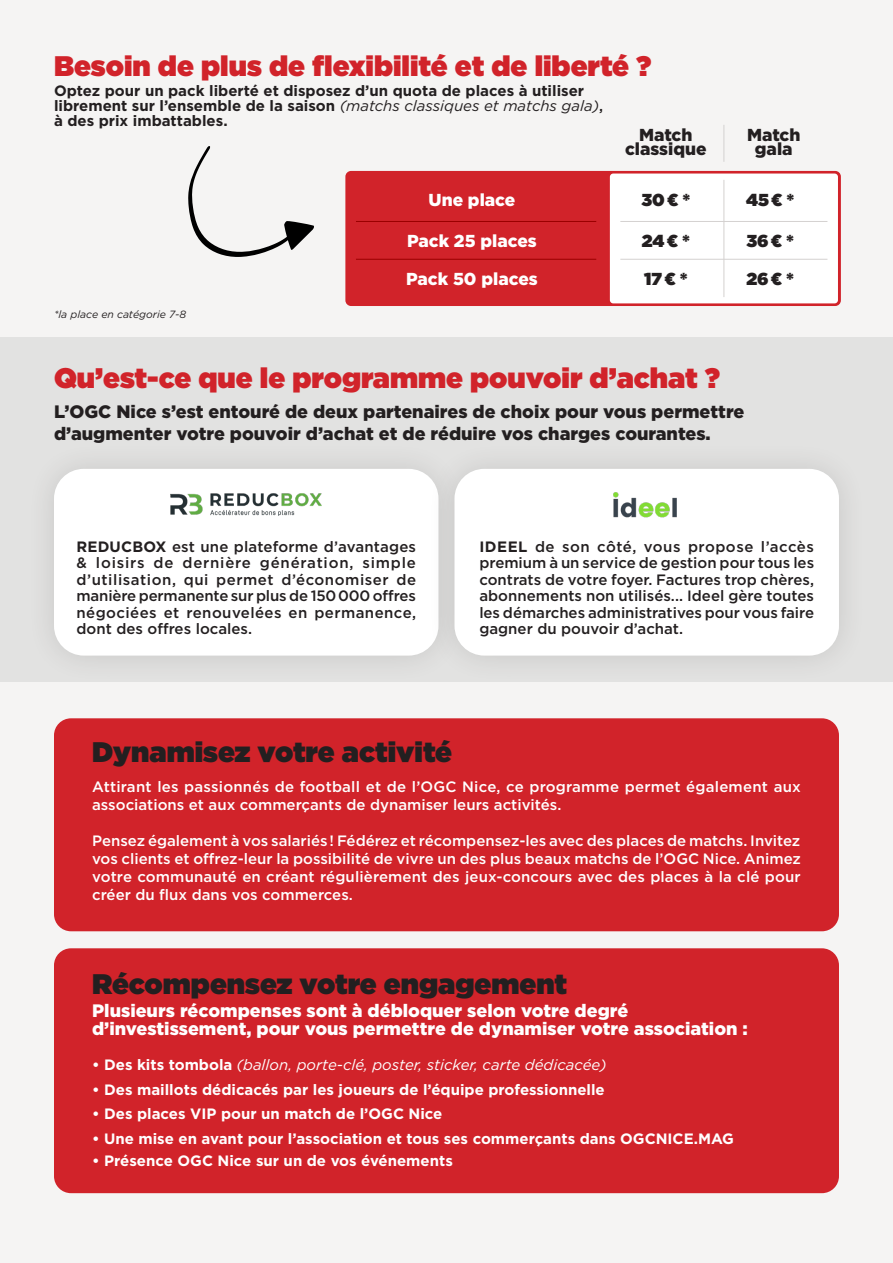
<style>
.page{position:relative;width:893px;height:1263px;background:#fff}
.page>*{position:absolute;margin:0;border:0;box-sizing:border-box;transform-origin:0 0}
.t1{font:900 28.35px "Gotham";color:#d1232a}
.t2{font:900 28.35px "Gotham";color:#231f20}
.t3{font:900 18px/21.6px "Gotham";color:#231f20}
.t4{font:900 18px/18px "Gotham";color:#fff}
.t5{font:900 17.4px/37.8px "Gotham";color:#fff}
.t6{font:900 17.4px/37.8px "Gotham";color:#231f20}
.t7{font:900 17.4px/14.7px "Gotham";color:#231f20;text-align:center}
.t8{font:500 15px/16.5px "Gotham";color:#231f20;text-align:justify}
.t9{font:500 15px/18px "Gotham";color:#fff}
.t10{font:700 15px "Gotham";color:#fff}
.t11{font:700 15px/15px "Gotham";color:#231f20}
.t12{font:italic 15px "Gotham";color:#fff}
.t13{font:italic 10.5px "Gotham";color:#231f20}
.s1{font-weight:400;font-style:italic}
.s2{font-weight:500}
.s3{font-weight:700}
.s4{font-weight:700;font-style:normal}
</style>
<div class="page">
<div style="left:0;top:315px;width:893px;height:649px;background:#e2e2e1"></div>
<div style="left:0;top:0;width:893px;height:337px;background:#f5f4f3"></div>
<div style="left:0;top:682px;width:893px;height:581px;background:#f5f4f3"></div>
<div style="left:54px;top:718px;width:785px;height:213px;background:#d1232a;border-radius:17px"></div>
<div style="left:54px;top:948px;width:785px;height:245px;background:#d1232a;border-radius:17px"></div>
<div style="left:26px;top:441px;width:441px;height:243px;background:#dfdedd"></div>
<div style="left:54px;top:469px;width:384px;height:187px;background:#fff;border-radius:30px"></div>
<img style="left:170px;top:493px;width:152px;height:23px">
<div style="left:426px;top:441px;width:441px;height:243px;background:#231f20;opacity:.14"></div>
<div style="left:454px;top:469px;width:385px;height:187px;background:#fff;border-radius:30px"></div>
<img style="left:613px;top:492px;width:64px;height:26px">
<svg style="left:188px;top:146px;width:126px;height:111px"></svg>
<div style="left:345px;top:171px;width:496px;height:135px;background:#d1232a;border-radius:6px"></div>
<div style="left:610px;top:174px;width:228px;height:129px;background:#fff;border-radius:3px"></div>
<hr style="left:356px;top:221px;width:240px;height:1px;background:#9a0000">
<hr style="left:356px;top:259px;width:240px;height:1px;background:#9a0000">
<hr style="left:620px;top:221px;width:207px;height:1px;background:#d4d1d0">
<hr style="left:724px;top:180px;width:1px;height:117px;background:#d4d1d0">
<hr style="left:724px;top:125px;width:1px;height:37px;background:#d4d1d0">
<hr style="left:620px;top:259px;width:207px;height:1px;background:#d4d1d0">
<h1 class="t1" style="left:54px;top:46px;width:599px">Besoin de plus de flexibilité et de liberté ?</h1>
<p class="t11" style="left:54px;top:83px;width:551px">Optez pour un pack liberté et disposez d’un quota de places à utiliser librement sur l’ensemble de la saison <span class="s1">(matchs classiques et matchs gala)</span><span class="s2">, </span>à des prix imbattables.</p>
<p class="t7" style="left:625px;top:127px;width:83px">Match classique</p>
<p class="t6" style="left:641px;top:181px;width:50px">30 € *</p>
<p class="t6" style="left:642px;top:222px;width:49px">24 € *<br>17 € *</p>
<p class="t5" style="left:429px;top:181px;width:88px">Une place</p>
<p class="t5" style="left:406px;top:222px;width:133px">Pack 25 places<br>Pack 50 places</p>
<p class="t13" style="left:54px;top:307px;width:134px">*la place en catégorie 7-8</p>
<h1 class="t1" style="left:54px;top:358px;width:667px">Qu’est-ce que le programme pouvoir d’achat ?</h1>
<p class="t7" style="left:747px;top:127px;width:55px">Match gala</p>
<p class="t6" style="left:746px;top:181px;width:49px">45 € *</p>
<p class="t6" style="left:746px;top:222px;width:49px">36 € *<br>26 € *</p>
<p class="t3" style="left:54px;top:401px;width:692px">L’OGC Nice s’est entouré de deux partenaires de choix pour vous permettre d’augmenter votre pouvoir d’achat et de réduire vos charges courantes.</p>
<p class="t8" style="left:77px;top:538px;width:341px"><span class="s3">REDUCBOX</span> est une plateforme d’avantages &amp; loisirs de dernière génération, simple d’utilisation, qui permet d’économiser de manière permanente sur plus de 150 000 offres négociées et renouvelées en permanence, dont des offres locales.</p>
<p class="t8" style="left:479px;top:538px;width:336px"><span class="s3">IDEEL</span> de son côté, vous propose l’accès premium à un service de gestion pour tous les contrats de votre foyer. Factures trop chères, abonnements non utilisés... Ideel gère toutes les démarches administratives pour vous faire gagner du pouvoir d’achat.</p>
<h1 class="t2" style="left:92px;top:732px;width:361px">Dynamisez votre activité</h1>
<p class="t9" style="left:92px;top:778px;width:710px">Attirant les passionnés de football et de l’OGC Nice, ce programme permet également aux associations et aux commerçants de dynamiser leurs activités.</p>
<p class="t9" style="left:92px;top:832px;width:710px;text-align:justify">Pensez également à vos salariés ! Fédérez et récompensez-les avec des places de matchs. Invitez vos clients et offrez-leur la possibilité de vivre un des plus beaux matchs de l’OGC Nice. Animez votre communauté en créant régulièrement des jeux-concours avec des places à la clé pour créer du flux dans vos commerces.</p>
<h1 class="t2" style="left:92px;top:964px;width:477px">Récompensez votre engagement</h1>
<p class="t4" style="left:92px;top:1002px;width:657px">Plusieurs récompenses sont à débloquer selon votre degré d’investissement, pour vous permettre de dynamiser votre association :</p>
<p class="t12" style="left:92px;top:1055px;width:516px"><span class="s4">• Des kits tombola</span> (ballon, porte-clé, poster, sticker, carte dédicacée)</p>
<p class="t10" style="left:92px;top:1079px;width:514px">• Des maillots dédicacés par les joueurs de l’équipe professionnelle</p>
<p class="t10" style="left:92px;top:1128px;width:643px">• Une mise en avant pour l’association et tous ses commerçants dans OGCNICE.MAG</p>
<p class="t10" style="left:92px;top:1151px;width:362px">• Présence OGC Nice sur un de vos événements</p>
<p class="t10" style="left:92px;top:1104px;width:352px">• Des places VIP pour un match de l’OGC Nice</p>
</div>
